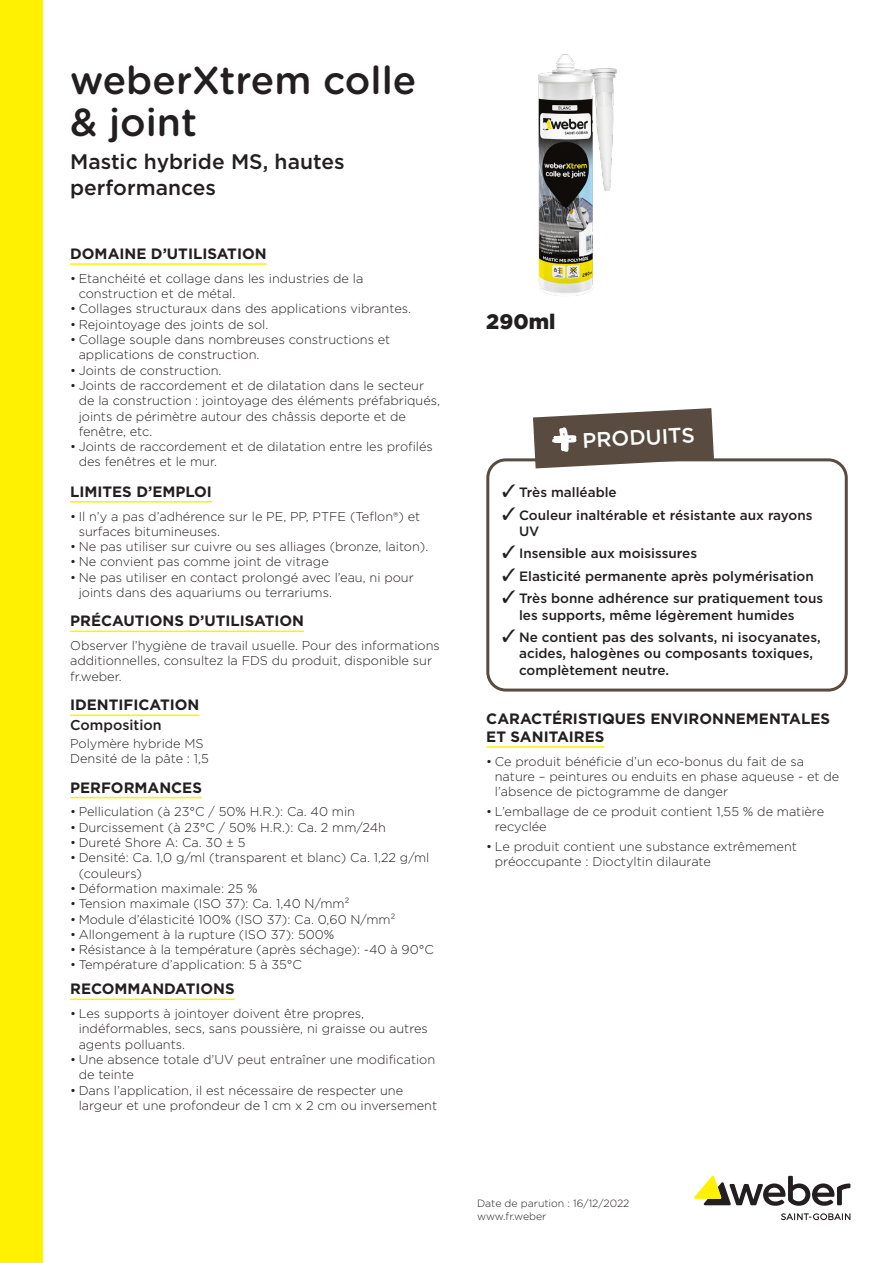
<style>
.page{position:relative;width:893px;height:1263px;background:#fff}
.page>*{position:absolute;margin:0;border:0;box-sizing:border-box;transform-origin:0 0}
.Product_Name{font:500 39px/42px "Gotham Rounded";color:#231f20}
.Fonction_produit{font:500 21px/25.2px "Gotham";color:#231f20}
.les{font:500 21px "Gotham";color:#fff}
.Weight{font:900 21px "Gotham";color:#231f20}
.Longname{font:700 15px "Gotham";color:#231f20}
.Title_ECO{font:700 15px/18px "Gotham";color:#231f20}
.Longname_small{font:500 14.25px "Gotham";color:#231f20}
.t1{font:500 13.5px/16.2px "Gotham";color:#231f20}
.value{font:300 12.75px/15.3px "Gotham";color:#231f20}
.t2{font:300 10.5px/12.6px "Gotham";color:#231f20}
</style>
<div class="page">
<svg style="left:781px;top:1213px;width:69px;height:7px"></svg>
<svg style="left:694px;top:1175px;width:156px;height:31px"></svg>
<div style="left:0;top:0;width:43px;height:1263px;background:#fff101"></div>
<hr style="left:70px;top:263px;width:197px;height:2px;background:#fff101">
<hr style="left:70px;top:501px;width:142px;height:1px;background:#fff101">
<hr style="left:70px;top:630px;width:234px;height:2px;background:#fff101">
<hr style="left:70px;top:714px;width:129px;height:2px;background:#fff101">
<hr style="left:70px;top:797px;width:132px;height:1px;background:#fff101">
<hr style="left:70px;top:998px;width:165px;height:2px;background:#fff101">
<img style="left:538px;top:54px;width:79px;height:242px">
<div style="left:486px;top:458px;width:362px;height:233px;border:3px solid #594b3f;border-radius:18px"></div>
<svg style="left:533px;top:408px;width:181px;height:60px"></svg>
<hr style="left:486px;top:746px;width:118px;height:2px;background:#fff101">
<p class="Product_Name" style="left:70px;top:57px;width:348px">weberXtrem colle &amp; joint</p>
<p class="Fonction_produit" style="left:70px;top:149px;width:276px">Mastic hybride MS, hautes performances</p>
<p class="Longname" style="left:70px;top:244px;width:198px">DOMAINE D’UTILISATION</p>
<p class="value" style="left:79px;top:270px;width:286px;text-indent:-9px">• Etanchéité et collage dans les industries de la construction et de métal.</p>
<p class="value" style="left:70px;top:301px;width:342px">• Collages structuraux dans des applications vibrantes.</p>
<p class="value" style="left:70px;top:316px;width:200px">• Rejointoyage des joints de sol.</p>
<p class="value" style="left:79px;top:332px;width:313px;text-indent:-9px">• Collage souple dans nombreuses constructions et applications de construction.</p>
<p class="value" style="left:70px;top:362px;width:153px">• Joints de construction.</p>
<p class="value" style="left:79px;top:377px;width:363px;text-indent:-9px">• Joints de raccordement et de dilatation dans le secteur de la construction : jointoyage des éléments préfabriqués, joints de périmètre autour des châssis deporte et de fenêtre, etc.</p>
<p class="value" style="left:79px;top:439px;width:356px;text-indent:-9px">• Joints de raccordement et de dilatation entre les profilés des fenêtres et le mur.</p>
<p class="Longname" style="left:70px;top:481px;width:143px">LIMITES D’EMPLOI</p>
<p class="value" style="left:79px;top:508px;width:343px;text-indent:-9px">• Il n’y a pas d’adhérence sur le PE, PP, PTFE (Teflon®) et surfaces bitumineuses.</p>
<p class="value" style="left:70px;top:539px;width:360px">• Ne pas utiliser sur cuivre ou ses alliages (bronze, laiton).</p>
<p class="value" style="left:70px;top:554px;width:260px">• Ne convient pas comme joint de vitrage</p>
<p class="value" style="left:79px;top:569px;width:337px;text-indent:-9px">• Ne pas utiliser en contact prolongé avec l’eau, ni pour joints dans des aquariums ou terrariums.</p>
<p class="Longname" style="left:70px;top:611px;width:235px">PRÉCAUTIONS D’UTILISATION</p>
<p class="value" style="left:70px;top:638px;width:371px">Observer l’hygiène de travail usuelle. Pour des informations additionnelles, consultez la FDS du produit, disponible sur fr.weber.</p>
<p class="Longname" style="left:70px;top:695px;width:131px">IDENTIFICATION</p>
<p class="Longname_small" style="left:70px;top:716px;width:93px">Composition</p>
<p class="value" style="left:70px;top:735px;width:135px">Polymère hybride MS</p>
<p class="value" style="left:70px;top:751px;width:140px">Densité de la pâte : 1,5</p>
<p class="Longname" style="left:70px;top:777px;width:133px">PERFORMANCES</p>
<p class="value" style="left:70px;top:804px;width:286px">• Pelliculation (à 23°C / 50% H.R.): Ca. 40 min</p>
<p class="value" style="left:70px;top:819px;width:317px">• Durcissement (à 23°C / 50% H.R.): Ca. 2 mm/24h</p>
<p class="value" style="left:70px;top:834px;width:177px">• Dureté Shore A: Ca. 30 ± 5</p>
<p class="value" style="left:79px;top:850px;width:352px;text-indent:-9px">• Densité: Ca. 1,0 g/ml (transparent et blanc) Ca. 1,22 g/ml (couleurs)</p>
<p class="value" style="left:70px;top:880px;width:189px">• Déformation maximale: 25 %</p>
<p class="value" style="left:70px;top:896px;width:281px">• Tension maximale (ISO 37): Ca. 1,40 N/mm²</p>
<p class="value" style="left:70px;top:911px;width:327px">• Module d’élasticité 100% (ISO 37): Ca. 0,60 N/mm²</p>
<p class="value" style="left:70px;top:926px;width:266px">• Allongement à la rupture (ISO 37): 500%</p>
<p class="value" style="left:70px;top:941px;width:365px">• Résistance à la température (après séchage): -40 à 90°C</p>
<p class="value" style="left:70px;top:957px;width:233px">• Température d’application: 5 à 35°C</p>
<p class="Longname" style="left:70px;top:979px;width:166px">RECOMMANDATIONS</p>
<p class="value" style="left:79px;top:1005px;width:351px;text-indent:-9px">• Les supports à jointoyer doivent être propres, indéformables, secs, sans poussière, ni graisse ou autres agents polluants.</p>
<p class="value" style="left:79px;top:1051px;width:358px;text-indent:-9px">• Une absence totale d’UV peut entraîner une modification de teinte</p>
<p class="value" style="left:79px;top:1082px;width:360px;text-indent:-9px">• Dans l’application, il est nécessaire de respecter une largeur et une profondeur de 1 cm x 2 cm ou inversement</p>
<p class="Weight" style="left:486px;top:307px;width:71px">290ml</p>
<p class="les" style="left:582px;top:427px;width:114px;rotate:-3deg">PRODUITS</p>
<p class="t1" style="left:519px;top:484px;width:99px">Très malléable</p>
<p class="t1" style="left:519px;top:506px;width:295px">Couleur inaltérable et résistante aux rayons<br>UV</p>
<p class="t1" style="left:519px;top:545px;width:180px">Insensible aux moisissures</p>
<p class="t1" style="left:519px;top:568px;width:296px">Elasticité permanente après polymérisation</p>
<p class="t1" style="left:519px;top:590px;width:306px">Très bonne adhérence sur pratiquement tous les supports, même légèrement humides</p>
<p class="t1" style="left:519px;top:629px;width:303px">Ne contient pas des solvants, ni isocyanates, acides, halogènes ou composants toxiques, complètement neutre.</p>
<p class="Title_ECO" style="left:486px;top:709px;width:345px">CARACTÉRISTIQUES ENVIRONNEMENTALES<br>ET SANITAIRES</p>
<p class="value" style="left:495px;top:753px;width:346px;text-indent:-9px">• Ce produit bénéficie d’un eco-bonus du fait de sa nature – peintures ou enduits en phase aqueuse - et de l’absence de pictogramme de danger</p>
<p class="value" style="left:495px;top:803px;width:331px;text-indent:-9px">• L’emballage de ce produit contient 1,55 % de matière recyclée</p>
<p class="value" style="left:495px;top:838px;width:304px;text-indent:-9px">• Le produit contient une substance extrêmement préoccupante : Dioctyltin dilaurate</p>
<p class="t2" style="left:477px;top:1197px;width:154px">Date de parution : 16/12/2022 www.fr.weber</p>
</div>
